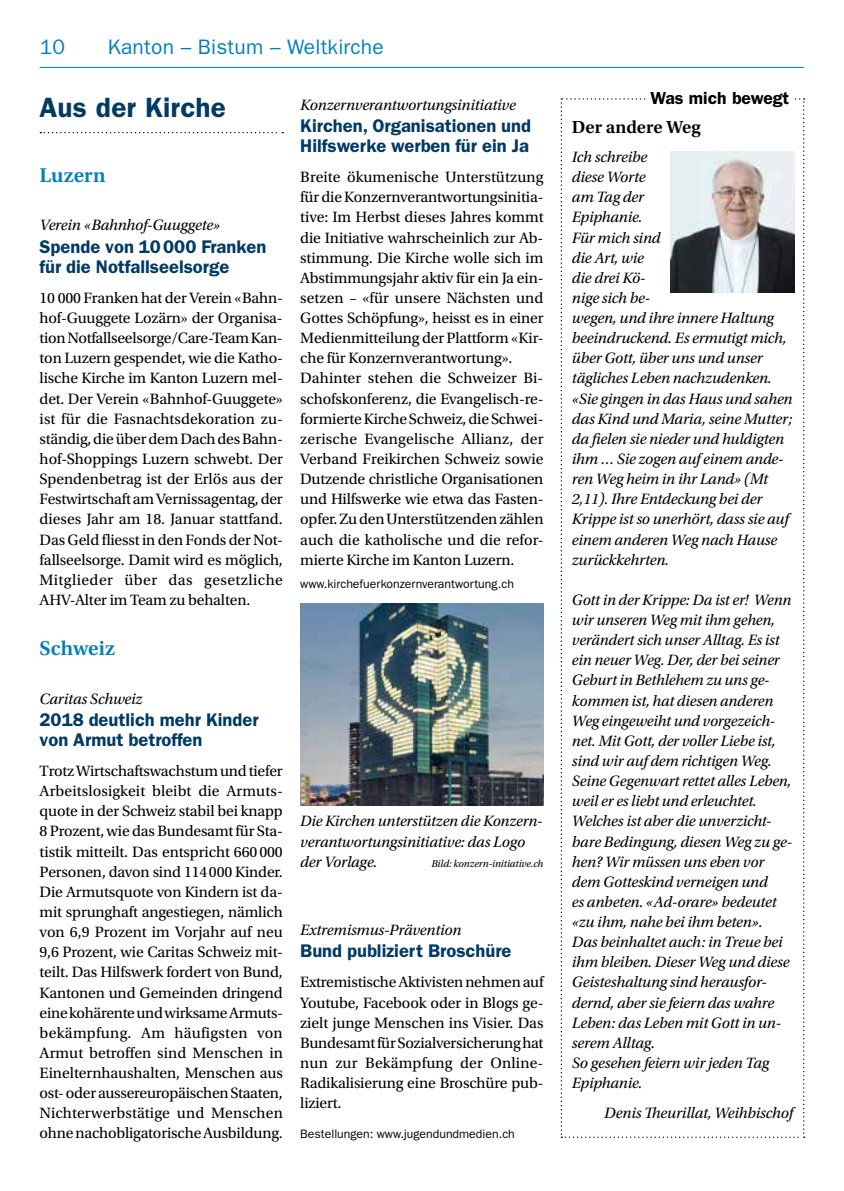
<style>
.page{position:relative;width:844px;height:1191px;background:#fff}
.page>*{position:absolute;margin:0;border:0;box-sizing:border-box;transform-origin:0 0}
.t1{font:600 28px "ITC Franklin Gothic Std";letter-spacing:.005em;color:#003a65}
.t2{font:21px "ITC Franklin Gothic Std";letter-spacing:.01em;color:#0080ba}
.t3{font:600 21px "Utopia Std";color:#0080ba}
.t4{font:600 18.38px/20.1px "ITC Franklin Gothic Std";color:#003a65}
.t5{font:600 18.38px "Utopia Std";color:#000}
.t6{font:600 17.5px "ITC Franklin Gothic Std";color:#000}
.t7{font:15.75px/20.1px "Utopia Std";letter-spacing:-.01em;color:#000}
.t8{font:italic 15.75px/20.1px "Utopia Std";letter-spacing:-.01em;color:#000}
.t9{font:12.25px "ITC Franklin Gothic Std";color:#000}
.t10{font:italic 10.5px "Utopia Std";letter-spacing:-.01em;color:#000}
</style>
<div class="page">
<hr style="left:40px;top:67px;width:764px;height:1px;background:#0080ba">
<svg style="left:560px;top:98px;width:244px;height:1039px"></svg>
<div style="left:647px;top:92px;width:147px;height:16px;background:#fff"></div>
<img style="left:670px;top:151px;width:124px;height:141px">
<svg style="left:40px;top:132px;width:243px;height:1px"></svg>
<img style="left:300px;top:603px;width:243px;height:202px">
<h2 class="t2" style="left:40px;top:35px;width:27px">10</h2>
<h2 class="t2" style="left:108px;top:35px;width:277px">Kanton – Bistum – Weltkirche</h2>
<h1 class="t1" style="left:40px;top:91px;width:188px">Aus der Kirche</h1>
<h2 class="t3" style="left:40px;top:163px;width:68px">Luzern</h2>
<p class="t8" style="left:40px;top:215px;width:182px">Verein «Bahnhof-Guuggete»</p>
<p class="t4" style="left:40px;top:236px;width:228px">Spende von 10000 Franken für die Notfallseelsorge</p>
<p class="t7" style="left:40px;top:288px;width:245px;text-align:justify">10 000 Franken hat der Verein «Bahn&shy;hof-Guuggete Lozärn» der Organisa&shy;tion Notfallseelsorge/Care-Team Kan&shy;ton Luzern gespendet, wie die Katho&shy;lische Kirche im Kanton Luzern mel&shy;det. Der Verein «Bahnhof-Guuggete» ist für die Fasnachtsdekoration zu&shy;ständig, die über dem Dach des Bahn&shy;hof-Shoppings Luzern schwebt. Der Spendenbetrag ist der Erlös aus der Festwirtschaft am Vernissagentag, der dieses Jahr am 18. Januar stattfand.<br>Das Geld fliesst in den Fonds der Not&shy;fallseelsorge. Damit wird es möglich, Mitglieder über das gesetzliche AHV-Alter im Team zu behalten.</p>
<h2 class="t3" style="left:40px;top:636px;width:77px">Schweiz</h2>
<p class="t8" style="left:40px;top:688px;width:104px">Caritas Schweiz</p>
<p class="t4" style="left:40px;top:709px;width:220px">2018 deutlich mehr Kinder von Armut betroffen</p>
<p class="t7" style="left:40px;top:761px;width:245px">Trotz Wirtschaftswachstum und tiefer Arbeitslosigkeit bleibt die Armuts&shy;quote in der Schweiz stabil bei knapp 8 Prozent, wie das Bundesamt für Sta&shy;tistik mitteilt. Das entspricht 660000<br>Personen, davon sind 114000 Kinder.<br>Die Armutsquote von Kindern ist da&shy;mit sprunghaft angestiegen, nämlich von 6,9 Prozent im Vorjahr auf neu 9,6 Prozent, wie Caritas Schweiz mit&shy;teilt. Das Hilfswerk fordert von Bund, Kantonen und Gemeinden dringend eine kohärente und wirksame Armuts&shy;bekämpfung. Am häufigsten von Armut betroffen sind Menschen in Einelternhaushalten, Menschen aus ost- oder aussereuropäischen Staaten, Nichterwerbstätige und Menschen ohne nachobligatorische Ausbildung.</p>
<p class="t8" style="left:300px;top:95px;width:217px">Konzernverantwortungsinitiative</p>
<p class="t4" style="left:300px;top:115px;width:232px">Kirchen, Organisationen und<br>Hilfswerke werben für ein Ja</p>
<p class="t7" style="left:300px;top:167px;width:245px">Breite ökumenische Unterstützung für die Konzernverantwortungsinitia&shy;tive: Im Herbst dieses Jahres kommt die Initiative wahrscheinlich zur Ab&shy;stimmung. Die Kirche wolle sich im Abstimmungsjahr aktiv für ein Ja ein&shy;setzen – «für unsere Nächsten und Gottes Schöpfung», heisst es in einer Medienmitteilung der Plattform «Kir&shy;che für Konzernverantwortung».<br>Dahinter stehen die Schweizer Bi&shy;schofskonferenz, die Evangelisch-re&shy;formierte Kirche Schweiz, die Schwei&shy;zerische Evangelische Allianz, der Verband Freikirchen Schweiz sowie Dutzende christliche Organisationen und Hilfswerke wie etwa das Fasten&shy;opfer. Zu den Unterstützenden zählen auch die katholische und die refor&shy;mierte Kirche im Kanton Luzern.</p>
<p class="t9" style="left:300px;top:577px;width:215px">www.kirchefuerkonzernverantwortung.ch</p>
<p class="t8" style="left:300px;top:811px;width:244px">Die Kirchen unterstützen die Konzern&shy;verantwortungsinitiative: das Logo der Vorlage.</p>
<p class="t10" style="left:431px;top:857px;width:113px">Bild: konzern-initiative.ch</p>
<p class="t8" style="left:300px;top:920px;width:163px">Extremismus-Prävention</p>
<p class="t4" style="left:300px;top:941px;width:213px">Bund publiziert Broschüre</p>
<p class="t7" style="left:300px;top:972px;width:245px;text-align:justify">Extremistische Aktivisten nehmen auf Youtube, Facebook oder in Blogs ge&shy;zielt junge Menschen ins Visier. Das Bundesamt für Sozialversicherung hat nun zur Bekämpfung der Online-Radikalisierung eine Broschüre pub&shy;liziert.</p>
<p class="t9" style="left:300px;top:1127px;width:216px">Bestellungen: www.jugendundmedien.ch</p>
<p class="t6" style="left:650px;top:88px;width:140px">Was mich bewegt</p>
<p class="t5" style="left:571px;top:116px;width:130px">Der andere Weg</p>
<p class="t8" style="left:571px;top:147px;width:222px">Ich schreibe<br>diese Worte<br>am Tag der<br>Epiphanie.<br>Für mich sind<br>die Art, wie<br>die drei Kö-<br>nige sich be-<br>wegen, und ihre innere Haltung beeindruckend. Es ermutigt mich, über Gott, über uns und unser tägliches Leben nachzudenken. «Sie gingen in das Haus und sahen das Kind und Maria, seine Mutter; da fielen sie nieder und huldigten ihm … Sie zogen auf einem ande&shy;ren Weg heim in ihr Land» (Mt<br>2,11). Ihre Entdeckung bei der<br>Krippe ist so unerhört, dass sie auf einem anderen Weg nach Hause zurückkehrten.</p>
<p class="t8" style="left:571px;top:590px;width:221px">Gott in der Krippe: Da ist er! Wenn wir unseren Weg mit ihm gehen, verändert sich unser Alltag. Es ist ein neuer Weg. Der, der bei seiner<br>Geburt in Bethlehem zu uns ge&shy;kommen ist, hat diesen anderen<br>Weg eingeweiht und vorgezeich&shy;net. Mit Gott, der voller Liebe ist, sind wir auf dem richtigen Weg.<br>Seine Gegenwart rettet alles Leben, weil er es liebt und erleuchtet.<br>Welches ist aber die unverzicht&shy;bare Bedingung, diesen Weg zu ge&shy;hen? Wir müssen uns eben vor dem Gotteskind verneigen und<br>es anbeten. «Ad-orare» bedeutet «zu ihm, nahe bei ihm beten».<br>Das beinhaltet auch: in Treue bei ihm bleiben. Dieser Weg und diese<br>Geisteshaltung sind herausfor&shy;dernd, aber sie feiern das wahre<br>Leben: das Leben mit Gott in un&shy;serem Alltag.<br>So gesehen feiern wir jeden Tag<br>Epiphanie.</p>
<p class="t8" style="left:604px;top:1103px;width:190px">Denis Theurillat, Weihbischof</p>
</div>
